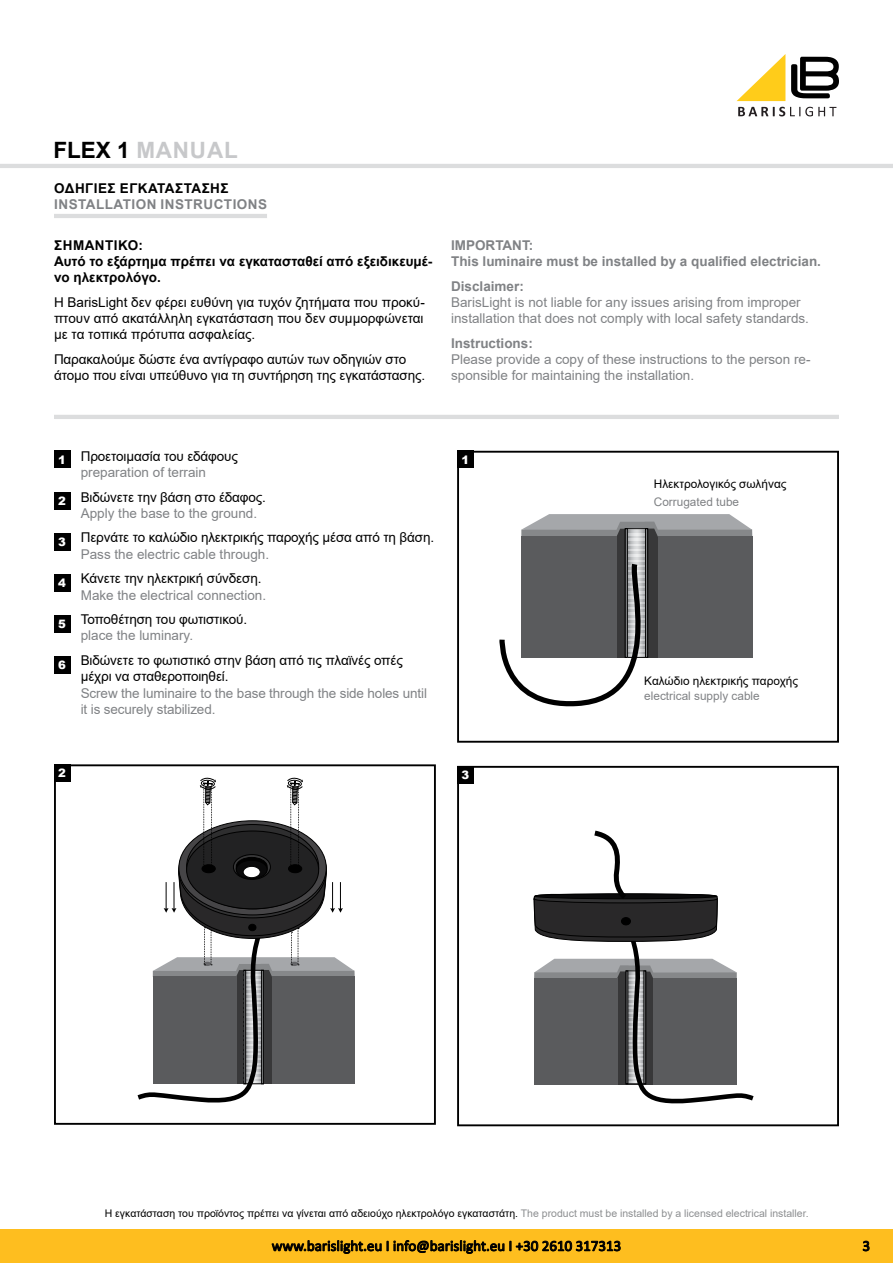
<style>
.page{position:relative;width:893px;height:1263px;background:#fff}
.page>*{position:absolute;margin:0;border:0;box-sizing:border-box;transform-origin:0 0}
.t1{font:700 22.5px "Arial";color:#c7c8ca}
.t2{font:15px "Calibri";color:#000}
.t3{font:13.5px/16.2px "Arial";letter-spacing:-.01em;color:#000}
.t4{font:13.5px/16.2px "Arial";color:#808285}
.t5{font:700 13.5px/16.2px "Arial";color:#808285}
.t6{font:700 13.5px/16.2px "Arial";color:#000}
.t7{font:11.85px "Arial";color:#000}
.t8{font:11.85px "Arial";color:#808285}
.t9{font:900 11.55px "Arial";color:#fff}
.t10{font:10.5px "Arial";color:#000}
.s1{color:#000}
.s2{color:#8d8f91}
</style>
<div class="page">
<svg style="left:738px;top:107px;width:98px;height:9px"></svg>
<svg style="left:791px;top:57px;width:48px;height:41px"></svg>
<svg style="left:737px;top:54px;width:48px;height:47px"></svg>
<div style="left:0;top:1229px;width:893px;height:34px;background:#febe1f"></div>
<svg style="left:272px;top:1240px;width:109px;height:13px"></svg>
<svg style="left:394px;top:1240px;width:110px;height:13px"></svg>
<svg style="left:510px;top:1241px;width:110px;height:10px"></svg>
<hr style="left:0;top:164px;width:893px;height:4px;background:#dcddde">
<svg style="left:863px;top:1241px;width:6px;height:10px"></svg>
<svg style="left:137px;top:777px;width:218px;height:326px"></svg>
<div style="left:54px;top:764px;width:382px;height:361px;border:2px solid #000"></div>
<div style="left:54px;top:764px;width:16px;height:18px;background:#000"></div>
<div style="left:457px;top:451px;width:17px;height:17px;background:#000"></div>
<div style="left:457px;top:766px;width:17px;height:17px;background:#000"></div>
<div style="left:54px;top:451px;width:16px;height:17px;background:#000"></div>
<div style="left:54px;top:492px;width:16px;height:17px;background:#000"></div>
<div style="left:54px;top:533px;width:16px;height:17px;background:#000"></div>
<div style="left:54px;top:574px;width:16px;height:17px;background:#000"></div>
<div style="left:54px;top:615px;width:16px;height:18px;background:#000"></div>
<div style="left:54px;top:656px;width:16px;height:18px;background:#000"></div>
<hr style="left:54px;top:214px;width:213px;height:4px;background:#dcddde">
<hr style="left:54px;top:415px;width:785px;height:4px;background:#dcddde">
<svg style="left:521px;top:514px;width:231px;height:23px;background:#a0a1a4"></svg>
<div style="left:522px;top:536px;width:95px;height:121px;background:#5a5b5d"></div>
<div style="left:658px;top:536px;width:94px;height:121px;background:#5a5b5d"></div>
<svg style="left:627px;top:530px;width:18px;height:27px"></svg>
<svg style="left:627px;top:531px;width:18px;height:2px"></svg>
<svg style="left:627px;top:536px;width:18px;height:2px"></svg>
<svg style="left:627px;top:541px;width:18px;height:2px"></svg>
<svg style="left:627px;top:547px;width:18px;height:1px"></svg>
<svg style="left:627px;top:552px;width:18px;height:2px"></svg>
<svg style="left:627px;top:557px;width:18px;height:1px"></svg>
<div style="left:625px;top:528px;width:2px;height:129px;border:1px solid #000"></div>
<div style="left:645px;top:528px;width:3px;height:129px;border:1px solid #000"></div>
<svg style="left:499px;top:558px;width:172px;height:149px"></svg>
<div style="left:457px;top:451px;width:382px;height:292px;border:2px solid #000"></div>
<svg style="left:533px;top:830px;width:221px;height:274px"></svg>
<div style="left:457px;top:766px;width:382px;height:360px;border:2px solid #000"></div>
<h1 class="t1" style="left:53px;top:134px;width:186px"><span class="s1">FLEX 1</span> MANUAL</h1>
<p class="t6" style="left:54px;top:180px;width:48px">Οδηγίες</p>
<p class="t6" style="left:120px;top:180px;width:109px">ε γκατάστασ ης</p>
<p class="t5" style="left:54px;top:196px;width:15px">inst</p>
<p class="t5" style="left:86px;top:196px;width:89px">allation inst</p>
<p class="t5" style="left:193px;top:196px;width:21px">ruct</p>
<p class="t5" style="left:233px;top:196px;width:15px">ions</p>
<p class="t6" style="left:54px;top:237px;width:380px;text-indent:51px">τικό:<br>Αυτό το εξάρτημα πρέπει να εγκατασταθεί από εξειδικευμέ&shy;νο ηλεκτρολόγο.</p>
<p class="t3" style="left:54px;top:294px;width:372px;text-align:justify">Η BarisLight δεν φέρει ευθύνη για τυχόν ζητήματα που προκύ&shy;πτουν από ακατάλληλη εγκατάσταση που δεν συμμορφώνεται με τα τοπικά πρότυπα ασφαλείας.</p>
<p class="t3" style="left:54px;top:351px;width:373px">Παρακαλούμε δώστε ένα αντίγραφο αυτών των οδηγιών στο άτομο που είναι υπεύθυνο για τη συντήρηση της εγκατάστασης.</p>
<p class="t6" style="left:54px;top:237px;width:30px">Σημαν</p>
<p class="t5" style="left:451px;top:237px;width:371px">IM PORTANT:<br>This luminaire must be installed by a qualified electrician.</p>
<p class="t5" style="left:451px;top:278px;width:74px">Disclaimer:</p>
<p class="t4" style="left:451px;top:294px;width:359px">BarisLight is not liable for any issues arising from improper installation that does not comply with local safety standards.</p>
<p class="t5" style="left:451px;top:335px;width:83px">Instructions:</p>
<p class="t4" style="left:451px;top:351px;width:361px">Please provide a copy of these instructions to the person re&shy;sponsible for maintaining the installation.</p>
<p class="t9" style="left:58px;top:451px;width:9px">1</p>
<p class="t9" style="left:58px;top:492px;width:9px">2</p>
<p class="t9" style="left:58px;top:533px;width:9px">3</p>
<p class="t9" style="left:58px;top:574px;width:9px">4</p>
<p class="t9" style="left:58px;top:616px;width:9px">5</p>
<p class="t9" style="left:58px;top:657px;width:9px">6</p>
<p class="t3" style="left:81px;top:448px;width:159px">Προετοιμασία του εδάφους</p>
<p class="t4" style="left:81px;top:464px;width:127px">preparation of terrain</p>
<p class="t3" style="left:81px;top:489px;width:187px">Βιδώνετε την βάση στο έδαφος.</p>
<p class="t4" style="left:81px;top:505px;width:178px">Αpply the base to the ground.</p>
<p class="t3" style="left:81px;top:529px;width:355px">Περνάτε το καλώδιο ηλεκτρικής παροχής μέσα από τη βάση.</p>
<p class="t4" style="left:81px;top:546px;width:190px">Pass the electric cable through.</p>
<p class="t3" style="left:81px;top:570px;width:182px">Κάνετε την ηλεκτρική σύνδεση.</p>
<p class="t4" style="left:81px;top:587px;width:187px">Make the electrical connection.</p>
<p class="t3" style="left:81px;top:611px;width:168px">Τοποθέτηση του φωτιστικού.</p>
<p class="t4" style="left:81px;top:627px;width:114px">place the luminary.</p>
<p class="t3" style="left:81px;top:652px;width:324px">Βιδώνετε το φωτιστικό στην βάση από τις πλαϊνές οπές μέχρι να σταθεροποιηθεί.</p>
<p class="t4" style="left:81px;top:685px;width:348px">Screw the luminaire to the base through the side holes until it is securely stabilized.</p>
<p class="t9" style="left:58px;top:765px;width:9px">2</p>
<p class="t9" style="left:461px;top:451px;width:9px">1</p>
<p class="t9" style="left:461px;top:766px;width:9px">3</p>
<p class="t7" style="left:654px;top:476px;width:134px">Hλεκτρολογικός σωλήνας</p>
<p class="t8" style="left:654px;top:493px;width:87px">Corrugated tube</p>
<p class="t7" style="left:644px;top:673px;width:155px">Kαλώδιο ηλεκτρικής παροχής</p>
<p class="t8" style="left:644px;top:687px;width:117px">electrical supply cable</p>
<p class="t10" style="left:105px;top:1206px;width:705px">H εγκατάσταση του προϊόντος πρέπει να γίνεται από αδειούχο ηλεκτρολόγο εγκαταστάτη. <span class="s2">The product must be installed by a licensed electrical installer.</span></p>
<p class="t2" style="left:272px;top:1235px;width:351px">www.barislight.eu I info@barislight.eu Ι +30 2610 317313</p>
<p class="t2" style="left:862px;top:1235px;width:9px">3</p>
</div>
